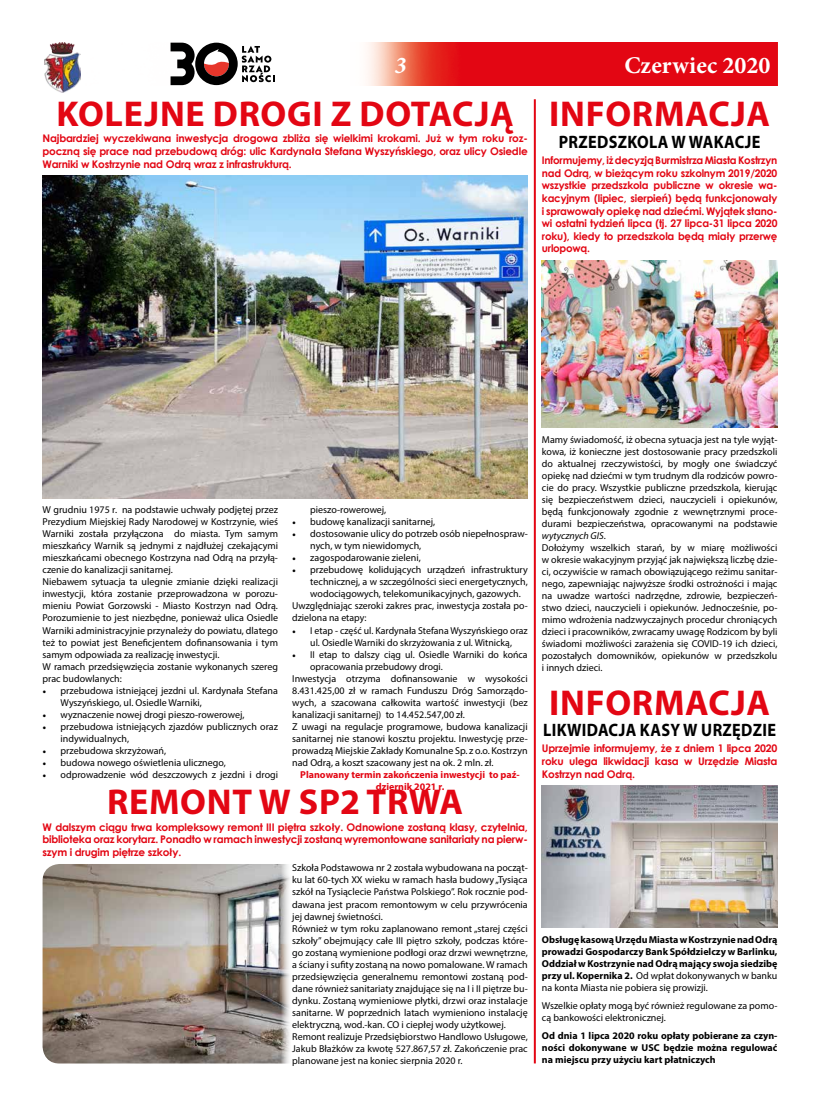
<style>
.page{position:relative;width:820px;height:1106px;background:#fff}
.page>*{position:absolute;margin:0;border:0;box-sizing:border-box;transform-origin:0 0}
.t1{font:700 36px "Myriad Pro";letter-spacing:.02em;color:#e30613}
.t2{font:700 24px "Minion Pro";letter-spacing:.005em;color:#fff}
.t3{font:italic 700 24px "Minion Pro";color:#fff}
.t4{font:700 18px "Myriad Pro";letter-spacing:.02em;color:#000;scale:.9 1}
.t5{font:700 10.5px/12.6px "Century Gothic";letter-spacing:-.02em;color:#e30613;text-align:justify}
.t6{font:10px/12px "Myriad Pro";color:#000}
.t7{font:700 10px/12px "Myriad Pro";color:#000;text-align:justify}
.t8{font:700 10px/12px "Myriad Pro";color:#e30613;text-align:center}
.s1{font-family:"Minion Pro"}
.s2{font-style:italic}
.s3{font-weight:400}
</style>
<div class="page">
<img style="left:80px;top:43px;width:697px;height:42px">
<img style="left:541px;top:260px;width:236px;height:167px">
<img style="left:541px;top:785px;width:236px;height:142px">
<hr style="left:533px;top:99px;width:2px;height:964px;background:#e30613">
<img style="left:43px;top:864px;width:247px;height:199px">
<img style="left:44px;top:43px;width:36px;height:49px">
<svg style="left:170px;top:43px;width:105px;height:42px"></svg>
<img style="left:43px;top:175px;width:484px;height:323px">
<h2 class="t3" style="left:394px;top:48px;width:13px">3</h2>
<h2 class="t2" style="left:624px;top:48px;width:148px">Czerwiec 2020</h2>
<h1 class="t1" style="left:56px;top:91px;width:459px">KOLEJNE DROGI Z DOTACJĄ</h1>
<p class="t5" style="left:43px;top:132px;width:486px">Najbardziej wyczekiwana inwestycja drogowa zbliża się wielkimi krokami. Już w tym roku roz&shy;poczną się prace nad przebudową dróg: ulic Kardynała Stefana Wyszyńskiego, oraz ulicy Osiedle Warniki w Kostrzynie nad Odrą wraz z infrastrukturą.</p>
<h1 class="t1" style="left:549px;top:91px;width:222px">INFORMACJA</h1>
<h3 class="t4" style="left:558px;top:130px;width:226px">PRZEDSZKOLA W WAKACJE</h3>
<p class="t5" style="left:541px;top:153px;width:237px">Informujemy, iż decyzją Burmistrza Miasta Kostrzyn nad Odrą, w bieżącym roku szkolnym 2019/2020 wszystkie przedszkola publiczne w okresie wa&shy;kacyjnym (lipiec, sierpień) będą funkcjonowały i sprawowały opiekę nad dziećmi. Wyjątek stano&shy;wi ostatni tydzień lipca (tj. 27 lipca-31 lipca 2020 roku), kiedy to przedszkola będą miały przerwę urlopową.</p>
<p class="t6" style="left:43px;top:504px;width:237px">W grudniu 1975 r. na podstawie uchwały podjętej przez Prezydium Miejskiej Rady Narodowej w Kostrzynie, wieś Warniki została przyłączona do miasta. Tym samym mieszkańcy Warnik są jednymi z najdłużej czekającymi mieszkańcami obecnego Kostrzyna nad Odrą na przyłą&shy;czenie do kanalizacji sanitarnej.<br>Niebawem sytuacja ta ulegnie zmianie dzięki realizacji inwestycji, która zostanie przeprowadzona w porozu&shy;mieniu Powiat Gorzowski - Miasto Kostrzyn nad Odrą.<br>Porozumienie to jest niezbędne, ponieważ ulica Osiedle Warniki administracyjnie przynależy do powiatu, dlatego też to powiat jest Beneficjentem dofinansowania i tym samym odpowiada za realizację inwestycji.<br>W ramach przedsięwzięcia zostanie wykonanych szereg prac budowlanych:</p>
<p class="t6" style="left:61px;top:684px;width:219px;text-indent:-18px"><span class="s1">•</span> przebudowa istniejącej jezdni ul. Kardynała Stefana<br>Wyszyńskiego, ul. Osiedle Warniki,</p>
<p class="t6" style="left:43px;top:708px;width:203px"><span class="s1">•</span> wyznaczenie nowej drogi pieszo-rowerowej,</p>
<p class="t6" style="left:61px;top:720px;width:219px;text-indent:-18px"><span class="s1">•</span> przebudowa istniejących zjazdów publicznych oraz indywidualnych,</p>
<p class="t6" style="left:43px;top:744px;width:125px"><span class="s1">•</span> przebudowa skrzyżowań,</p>
<p class="t6" style="left:43px;top:756px;width:185px"><span class="s1">•</span> budowa nowego oświetlenia ulicznego,</p>
<p class="t6" style="left:43px;top:768px;width:237px"><span class="s1">•</span> odprowadzenie wód deszczowych z jezdni i drogi</p>
<p class="t6" style="left:310px;top:504px;width:78px">pieszo-rowerowej,</p>
<p class="t6" style="left:292px;top:516px;width:144px"><span class="s1">•</span> budowę kanalizacji sanitarnej,</p>
<p class="t6" style="left:310px;top:528px;width:219px;text-indent:-18px"><span class="s1">•</span> dostosowanie ulicy do potrzeb osób niepełnospraw&shy;nych, w tym niewidomych,</p>
<p class="t6" style="left:292px;top:552px;width:130px"><span class="s1">•</span> zagospodarowanie zieleni,</p>
<p class="t6" style="left:292px;top:564px;width:237px"><span class="s1">•</span> przebudowę kolidujących urządzeń infrastruktury</p>
<p class="t6" style="left:310px;top:576px;width:219px">technicznej, a w szczególności sieci energetycznych,</p>
<p class="t6" style="left:310px;top:588px;width:212px">wodociągowych, telekomunikacyjnych, gazowych.</p>
<p class="t6" style="left:292px;top:600px;width:237px">Uwzględniając szeroki zakres prac, inwestycja została po-</p>
<p class="t6" style="left:292px;top:612px;width:76px">dzielona na etapy:</p>
<p class="t6" style="left:292px;top:624px;width:237px;text-align:center"><span class="s1">•</span> I etap - część ul. Kardynała Stefana Wyszyńskiego oraz ul. Osiedle Warniki do skrzyżowania z ul. Witnicką,</p>
<p class="t6" style="left:292px;top:648px;width:237px"><span class="s1">•</span> II etap to dalszy ciąg ul. Osiedle Warniki do końca</p>
<p class="t6" style="left:310px;top:660px;width:134px">opracowania przebudowy drogi.</p>
<p class="t6" style="left:292px;top:672px;width:237px">Inwestycja otrzyma dofinansowanie w wysokości</p>
<p class="t6" style="left:292px;top:684px;width:237px">8.431.425,00 zł w ramach Funduszu Dróg Samorządo-</p>
<p class="t6" style="left:292px;top:696px;width:237px">wych, a szacowana całkowita wartość inwestycji (bez</p>
<p class="t6" style="left:292px;top:708px;width:174px">kanalizacji sanitarnej) to 14.452.547,00 zł.</p>
<p class="t6" style="left:292px;top:720px;width:237px">Z uwagi na regulacje programowe, budowa kanalizacji</p>
<p class="t6" style="left:292px;top:732px;width:237px">sanitarnej nie stanowi kosztu projektu. Inwestycję prze-</p>
<p class="t6" style="left:292px;top:744px;width:237px">prowadzą Miejskie Zakłady Komunalne Sp. z o.o. Kostrzyn</p>
<p class="t6" style="left:292px;top:756px;width:203px">nad Odrą, a koszt szacowany jest na ok. 2 mln. zł.</p>
<p class="t8" style="left:300px;top:768px;width:221px">Planowany termin zakończenia inwestycji to paź&shy;dziernik 2021 r.</p>
<h1 class="t1" style="left:107px;top:778px;width:357px">REMONT W SP2 TRWA</h1>
<p class="t5" style="left:43px;top:820px;width:486px">W dalszym ciągu trwa kompleksowy remont III piętra szkoły. Odnowione zostaną klasy, czytelnia, biblioteka oraz korytarz. Ponadto w ramach inwestycji zostaną wyremontowane sanitariaty na pierw&shy;szym i drugim piętrze szkoły.</p>
<p class="t6" style="left:292px;top:862px;width:237px">Szkoła Podstawowa nr 2 została wybudowana na począt&shy;ku lat 60-tych XX wieku w ramach hasła budowy „Tysiąca szkół na Tysiąclecie Państwa Polskiego”. Rok rocznie pod&shy;dawana jest pracom remontowym w celu przywrócenia jej dawnej świetności.<br>Również w tym roku zaplanowano remont „starej części szkoły” obejmujący całe III piętro szkoły, podczas które&shy;go zostaną wymienione podłogi oraz drzwi wewnętrzne, a ściany i sufity zostaną na nowo pomalowane. W ramach przedsięwzięcia generalnemu remontowi zostaną pod&shy;dane również sanitariaty znajdujące się na I i II piętrze bu&shy;dynku. Zostaną wymieniowe płytki, drzwi oraz instalacje sanitarne. W poprzednich latach wymieniono instalację elektryczną, wod.-kan. CO i ciepłej wody użytkowej.<br>Remont realizuje Przedsiębiorstwo Handlowo Usługowe, Jakub Błażków za kwotę 527.867,57 zł. Zakończenie prac planowane jest na koniec sierpnia 2020 r.</p>
<p class="t6" style="left:541px;top:434px;width:237px">Mamy świadomość, iż obecna sytuacja jest na tyle wyjąt&shy;kowa, iż konieczne jest dostosowanie pracy przedszkoli do aktualnej rzeczywistości, by mogły one świadczyć opiekę nad dziećmi w tym trudnym dla rodziców powro&shy;cie do pracy. Wszystkie publiczne przedszkola, kierując się bezpieczeństwem dzieci, nauczycieli i opiekunów, będą funkcjonowały zgodnie z wewnętrznymi proce&shy;durami bezpieczeństwa, opracowanymi na podstawie <span class="s2">wytycznych GIS</span>.<br>Dołożymy wszelkich starań, by w miarę możliwości w okresie wakacyjnym przyjąć jak największą liczbę dzie&shy;ci, oczywiście w ramach obowiązującego reżimu sanitar&shy;nego, zapewniając najwyższe środki ostrożności i mając na uwadze wartości nadrzędne, zdrowie, bezpieczeń&shy;stwo dzieci, nauczycieli i opiekunów. Jednocześnie, po&shy;mimo wdrożenia nadzwyczajnych procedur chroniących dzieci i pracowników, zwracamy uwagę Rodzicom by byli świadomi możliwości zarażenia się COVID-19 ich dzieci, pozostałych domowników, opiekunów w przedszkolu i innych dzieci.</p>
<h1 class="t1" style="left:549px;top:679px;width:222px">INFORMACJA</h1>
<h3 class="t4" style="left:543px;top:718px;width:260px">LIKWIDACJA KASY W URZĘDZIE</h3>
<p class="t5" style="left:541px;top:741px;width:237px">Uprzejmie informujemy, że z dniem 1 lipca 2020 roku ulega likwidacji kasa w Urzędzie Miasta Kostrzyn nad Odrą.</p>
<p class="t7" style="left:541px;top:933px;width:237px">Obsługę kasową Urzędu Miasta w Kostrzynie nad Odrą prowadzi Gospodarczy Bank Spółdzielczy w Barlinku, Oddział w Kostrzynie nad Odrą mający swoja siedzibę przy ul. Kopernika 2. <span class="s3">Od wpłat dokonywanych w banku na konta Miasta nie pobiera się prowizji.</span></p>
<p class="t6" style="left:541px;top:999px;width:237px">Wszelkie opłaty mogą być również regulowane za pomo&shy;cą bankowości elektronicznej.</p>
<p class="t7" style="left:541px;top:1029px;width:237px">Od dnia 1 lipca 2020 roku opłaty pobierane za czyn&shy;ności dokonywane w USC będzie można regulować na miejscu przy użyciu kart płatniczych</p>
</div>
